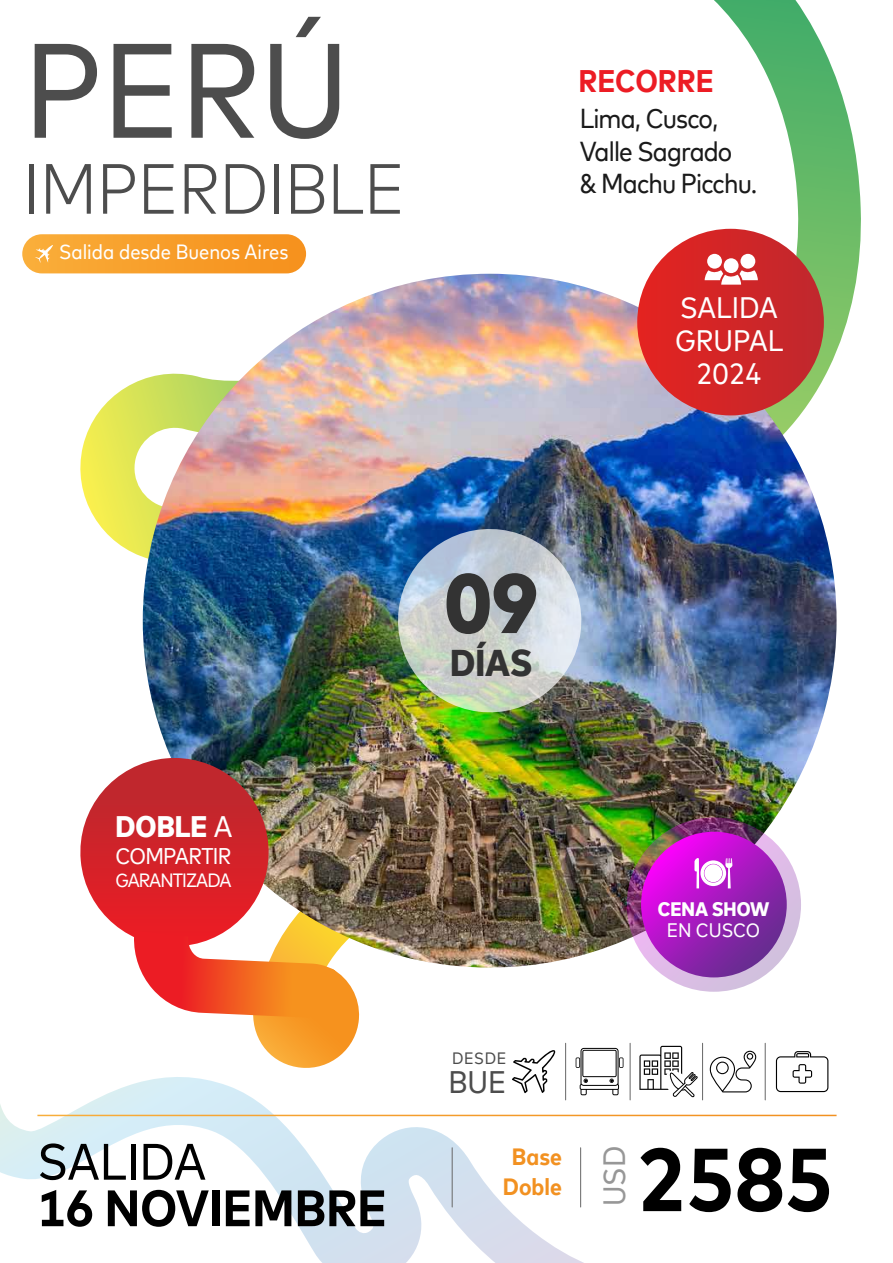
<style>
.page{position:relative;width:893px;height:1263px;background:#fff}
.page>*{position:absolute;margin:0;border:0;box-sizing:border-box;transform-origin:0 0}
.t1{font:134.1px "Mark For MC Narrow W00";color:#4d4d4d}
.t2{font:700 89.1px "Mark For MC Narrow W00";color:#000}
.t3{font:800 84.15px "Mark For MC Narrow W00";color:#333}
.t4{font:300 70.8px "Mark For MC Narrow W00";color:#4d4d4d}
.t5{font:700 51.15px "Mark For MC Narrow W00";color:#000}
.t6{font:51.15px "Mark For MC Narrow W00";color:#000}
.t7{font:800 37.2px "Mark For MC Narrow W00";color:#333}
.t8{font:700 31.2px "Mark For MC Narrow W00";color:#ec1c24}
.t9{font:31.05px "Mark For MC Narrow W00";color:#4d4d4d}
.t10{font:30.75px "Mark For MC Narrow W00";color:#979797}
.t11{font:800 29.7px "Mark For MC Narrow W00";color:#fff}
.t12{font:29.55px/32.8px "Mark For MC Narrow W00";color:#fff;text-align:center}
.t13{font:27.45px/32.8px "Mark For MC Narrow W00";letter-spacing:-.03em;color:#1a1a1a}
.t14{font:700 23.55px/30px "Mark For MC Narrow W00";color:#f29121;text-align:center}
.t15{font:22.65px "Mark For MC Narrow W00";letter-spacing:-.03em;color:#fff}
.t16{font:20.55px "Mark For MC Narrow W00";color:#fff}
.t17{font:800 19.5px "Mark For MC Narrow W00";color:#fff}
.t18{font:19.5px "Mark For MC Narrow W00";color:#fff}
.t19{font:19.2px "Mark For MC Narrow W00";letter-spacing:-.05em;color:#fff}
.t20{font:16.5px "Mark For MC Narrow W00";letter-spacing:.035em;color:#4d4d4d}
.s1{font-weight:400}
</style>
<div class="page">
<svg style="left:688px;top:0;width:173px;height:481px"></svg>
<svg style="left:80px;top:374px;width:162px;height:185px"></svg>
<svg style="left:0;top:1069px;width:588px;height:194px"></svg>
<img style="left:143px;top:274px;width:694px;height:693px;border-radius:347px">
<img style="left:80px;top:758px;width:308px;height:310px">
<img style="left:398px;top:529px;width:183px;height:183px">
<div style="left:637px;top:229px;width:187px;height:186px;background:linear-gradient(to right,#e52522,#bf282e);border-radius:93px"></div>
<svg style="left:705px;top:254px;width:53px;height:31px"></svg>
<hr style="left:37px;top:1115px;width:800px;height:1px;background:#fff">
<hr style="left:580px;top:1148px;width:1px;height:59px;background:#676767">
<hr style="left:452px;top:1148px;width:1px;height:59px;background:#676767">
<svg style="left:627px;top:817px;width:174px;height:175px;background:#aa3db9"></svg>
<svg style="left:694px;top:856px;width:38px;height:32px"></svg>
<hr style="left:565px;top:1043px;width:1px;height:57px;background:#666">
<hr style="left:630px;top:1043px;width:1px;height:57px;background:#666">
<hr style="left:702px;top:1043px;width:1px;height:57px;background:#666">
<hr style="left:765px;top:1043px;width:1px;height:57px;background:#666">
<svg style="left:512px;top:1050px;width:45px;height:43px"></svg>
<svg style="left:776px;top:1051px;width:52px;height:41px"></svg>
<svg style="left:576px;top:1048px;width:47px;height:47px"></svg>
<svg style="left:710px;top:1051px;width:46px;height:41px"></svg>
<svg style="left:639px;top:1046px;width:59px;height:52px"></svg>
<div style="left:22px;top:234px;width:284px;height:39px;background:linear-gradient(to right,#faae3a,#f6901c);border-radius:20px"></div>
<svg style="left:35px;top:245px;width:18px;height:18px"></svg>
<h1 class="t1" style="left:24px;top:-9px;width:327px">PERÚ</h1>
<h3 class="t4" style="left:24px;top:137px;width:383px">IMPERDIBLE</h3>
<p class="t16" style="left:59px;top:237px;width:231px">Salida desde Buenos Aires</p>
<p class="t8" style="left:578px;top:58px;width:137px">RECORRE</p>
<p class="t13" style="left:580px;top:100px;width:179px">Lima, Cusco,<br>Valle Sagrado<br>&amp; Machu Picchu.</p>
<p class="t12" style="left:675px;top:289px;width:110px">SALIDA<br>GRUPAL<br>2024</p>
<p class="t11" style="left:116px;top:804px;width:118px">DOBLE <span class="s1">A</span></p>
<p class="t15" style="left:116px;top:839px;width:117px">COMPARTIR</p>
<p class="t19" style="left:116px;top:866px;width:117px">GARANTIZADA</p>
<h3 class="t6" style="left:37px;top:1124px;width:170px">SALIDA</h3>
<h3 class="t5" style="left:37px;top:1169px;width:351px">16 NOVIEMBRE</h3>
<h3 class="t3" style="left:445px;top:539px;width:94px">09</h3>
<h3 class="t7" style="left:450px;top:634px;width:84px">DÍAS</h3>
<p class="t17" style="left:658px;top:894px;width:113px">CENA SHOW</p>
<p class="t18" style="left:667px;top:915px;width:95px">EN CUSCO</p>
<p class="t20" style="left:452px;top:1045px;width:56px">DESDE</p>
<p class="t9" style="left:449px;top:1059px;width:59px">BUE</p>
<p class="t14" style="left:503px;top:1139px;width:61px">Base<br>Doble</p>
<p class="t10" style="left:592px;top:1206px;width:62px;rotate:-90deg">USD</p>
<h2 class="t2" style="left:637px;top:1112px;width:198px">2585</h2>
</div>
